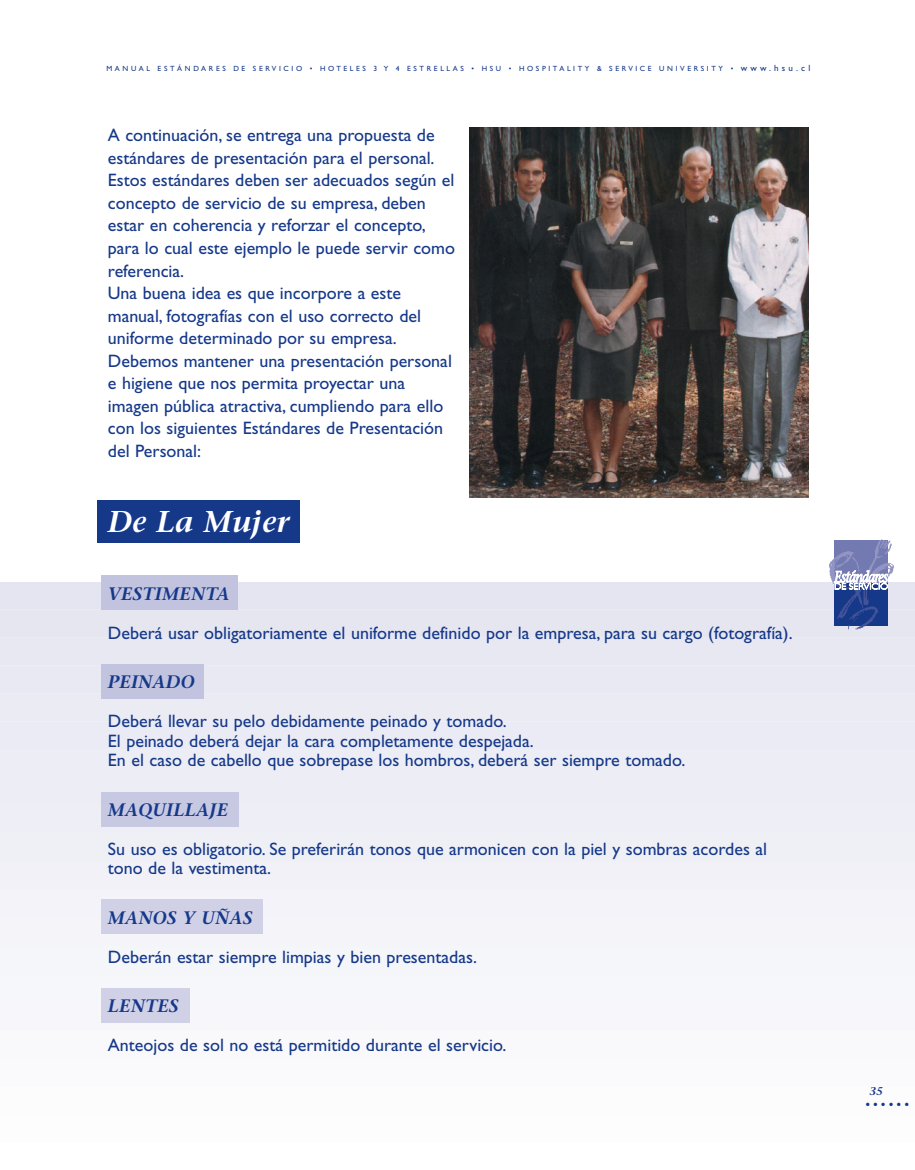
<style>
.page{position:relative;width:915px;height:1170px;background:#fff}
.page>*{position:absolute;margin:0;border:0;box-sizing:border-box;transform-origin:0 0}
.t1{font:italic 600 30px "Stone Serif";color:#fff}
.t2{font:18px/22.5px "Gill Sans";color:#153889}
.t3{font:italic 600 18px "Stone Serif";color:#153889}
.t4{font:13.5px "Gill Sans";color:#153889}
.t5{font:italic 600 11.25px "Stone Serif";color:#153889}
.t6{font:7.5px "Gill Sans";letter-spacing:.35em;color:#153889}
.s1{font-size:9px}
</style>
<div class="page">
<div style="left:0;top:1047px;width:914px;height:49px;background:#fafafc"></div>
<div style="left:0;top:1019px;width:914px;height:49px;background:#f9f9fb"></div>
<div style="left:0;top:991px;width:914px;height:49px;background:#f7f7fb"></div>
<div style="left:0;top:963px;width:914px;height:49px;background:#f6f7fa"></div>
<div style="left:0;top:935px;width:914px;height:49px;background:#f5f6fa"></div>
<div style="left:0;top:906px;width:914px;height:50px;background:#f4f4f9"></div>
<div style="left:0;top:878px;width:914px;height:50px;background:#f3f3f9"></div>
<div style="left:0;top:850px;width:914px;height:50px;background:#f1f1f7"></div>
<div style="left:0;top:822px;width:914px;height:50px;background:#eff0f6"></div>
<div style="left:0;top:794px;width:914px;height:50px;background:#eeeff6"></div>
<div style="left:0;top:766px;width:914px;height:50px;background:#ededf5"></div>
<div style="left:0;top:738px;width:914px;height:50px;background:#ecedf5"></div>
<div style="left:0;top:710px;width:914px;height:50px;background:#eaebf4"></div>
<div style="left:0;top:682px;width:914px;height:50px;background:#ebebf4"></div>
<div style="left:0;top:654px;width:914px;height:50px;background:#e9e9f3"></div>
<div style="left:0;top:626px;width:914px;height:50px;background:#e7e8f2"></div>
<div style="left:0;top:598px;width:914px;height:50px;background:#e6e6f1"></div>
<div style="left:0;top:583px;width:914px;height:37px;background:#e4e5f1"></div>
<img style="left:834px;top:583px;width:54px;height:47px">
<img style="left:824px;top:539px;width:74px;height:44px">
<svg style="left:833px;top:570px;width:54px;height:19px"></svg>
<img style="left:469px;top:128px;width:339px;height:370px">
<div style="left:97px;top:500px;width:202px;height:43px;background:#153889"></div>
<div style="left:101px;top:664px;width:102px;height:34px;background:#c2c3de"></div>
<div style="left:101px;top:792px;width:137px;height:34px;background:#c7c8e2"></div>
<div style="left:101px;top:899px;width:161px;height:34px;background:#d0d0e6"></div>
<div style="left:101px;top:988px;width:88px;height:34px;background:#d0d0e6"></div>
<div style="left:101px;top:575px;width:137px;height:34px;background:#c2c3de"></div>
<p class="t6" style="left:106px;top:65px;width:705px">MANUAL ESTÁNDARES DE SERVICIO • HOTELES 3 Y 4 ESTRELLAS • HSU • HOSPITALITY &amp; SERVICE UNIVERSITY • <span class="s1">www.hsu.cl</span></p>
<p class="t2" style="left:108px;top:124px;width:348px">A continuación, se entrega una propuesta de estándares de presentación para el personal.<br>Estos estándares deben ser adecuados según el concepto de servicio de su empresa, deben estar en coherencia y reforzar el concepto, para lo cual este ejemplo le puede servir como referencia.<br>Una buena idea es que incorpore a este manual, fotografías con el uso correcto del uniforme determinado por su empresa.<br>Debemos mantener una presentación personal e higiene que nos permita proyectar una imagen pública atractiva, cumpliendo para ello con los siguientes Estándares de Presentación del Personal:</p>
<h1 class="t1" style="left:108px;top:504px;width:183px">De La Mujer</h1>
<p class="t3" style="left:108px;top:583px;width:123px">VESTIMENTA</p>
<p class="t2" style="left:108px;top:621px;width:686px">Deberá usar obligatoriamente el uniforme definido por la empresa, para su cargo (fotografía).</p>
<p class="t3" style="left:108px;top:671px;width:88px">PEINADO</p>
<p class="t2" style="left:108px;top:711px;width:579px;line-height:19.5px">Deberá llevar su pelo debidamente peinado y tomado.<br>El peinado deberá dejar la cara completamente despejada.<br>En el caso de cabello que sobrepase los hombros, deberá ser siempre tomado.</p>
<p class="t3" style="left:108px;top:799px;width:122px">MAQUILLAJE</p>
<p class="t2" style="left:108px;top:839px;width:660px;line-height:19.5px">Su uso es obligatorio. Se preferirán tonos que armonicen con la piel y sombras acordes al tono de la vestimenta.</p>
<p class="t3" style="left:108px;top:907px;width:146px">MANOS Y UÑAS</p>
<p class="t2" style="left:108px;top:945px;width:370px">Deberán estar siempre limpias y bien presentadas.</p>
<p class="t3" style="left:108px;top:995px;width:72px">LENTES</p>
<p class="t2" style="left:108px;top:1034px;width:400px">Anteojos de sol no está permitido durante el servicio.</p>
<p class="t5" style="left:869px;top:1084px;width:15px">35</p>
<p class="t4" style="left:865px;top:1096px;width:45px">••••••</p>
</div>
